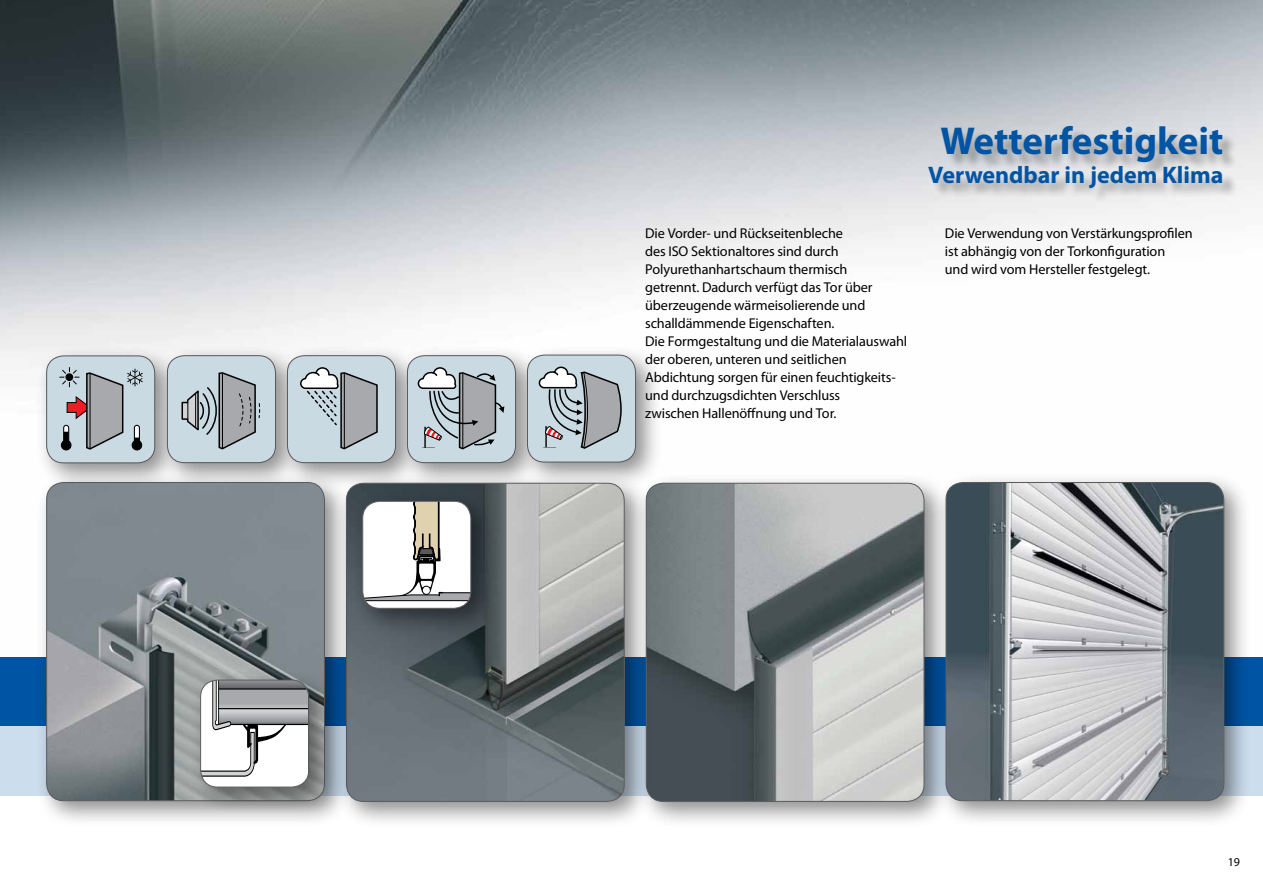
<style>
.page{position:relative;width:1263px;height:893px;background:#fff}
.page>*{position:absolute;margin:0;border:0;box-sizing:border-box;transform-origin:0 0}
.t1{font:700 39px "Myriad Pro";color:#0054a4}
.t2{font:700 24px "Myriad Pro";color:#0054a4}
.t3{font:14.25px/18px "Myriad Pro";letter-spacing:-.005em;color:#000}
.t4{font:12px "Myriad Pro";color:#000}
</style>
<div class="page">
<img style="left:0;top:0;width:1263px;height:367px">
<div style="left:0;top:657px;width:1263px;height:70px;background:#0054a4"></div>
<div style="left:0;top:727px;width:1263px;height:69px;background:#ccdded"></div>
<div style="left:635px;top:472px;width:316px;height:356px;background:#000;opacity:.45"></div>
<img style="left:651px;top:483px;width:273px;height:318px">
<div style="left:35px;top:344px;width:146px;height:146px;background:#000;opacity:.45"></div>
<svg style="left:47px;top:356px;width:108px;height:107px;background:#b3bbc2"></svg>
<div style="left:46px;top:356px;width:109px;height:107px;border:1px solid #58595b;border-radius:17px"></div>
<div style="left:156px;top:344px;width:146px;height:145px;background:#000;opacity:.45"></div>
<svg style="left:167px;top:356px;width:108px;height:107px;background:#b4c0c7"></svg>
<div style="left:167px;top:355px;width:109px;height:108px;border:1px solid #58595b;border-radius:17px"></div>
<div style="left:276px;top:344px;width:146px;height:145px;background:#000;opacity:.45"></div>
<svg style="left:287px;top:356px;width:108px;height:107px;background:#b8c5cb"></svg>
<div style="left:287px;top:355px;width:109px;height:108px;border:1px solid #58595b;border-radius:17px"></div>
<div style="left:396px;top:344px;width:146px;height:145px;background:#000;opacity:.45"></div>
<svg style="left:407px;top:356px;width:108px;height:107px;background:#b3bec4"></svg>
<div style="left:407px;top:355px;width:109px;height:108px;border:1px solid #58595b;border-radius:17px"></div>
<div style="left:516px;top:343px;width:146px;height:146px;background:#000;opacity:.45"></div>
<svg style="left:527px;top:355px;width:108px;height:107px;background:#b4bfc6"></svg>
<div style="left:527px;top:355px;width:109px;height:107px;border:1px solid #58595b;border-radius:17px"></div>
<div style="left:929px;top:127px;width:308px;height:76px;background:#000;opacity:.3"></div>
<div style="left:934px;top:471px;width:316px;height:356px;background:#000;opacity:.45"></div>
<img style="left:946px;top:482px;width:278px;height:319px">
<div style="left:946px;top:482px;width:278px;height:319px;border:1px solid #58595b;border-radius:17px"></div>
<div style="left:335px;top:472px;width:316px;height:356px;background:#000;opacity:.45"></div>
<img style="left:351px;top:483px;width:273px;height:318px">
<div style="left:35px;top:471px;width:316px;height:356px;background:#000;opacity:.45"></div>
<img style="left:47px;top:482px;width:277px;height:319px">
<div style="left:189px;top:668px;width:146px;height:146px;background:#000;opacity:.45"></div>
<svg style="left:201px;top:680px;width:108px;height:107px;background:#c7c8c9"></svg>
<div style="left:200px;top:680px;width:109px;height:107px;border:1px solid #58595b;border-radius:17px"></div>
<div style="left:351px;top:490px;width:146px;height:145px;background:#000;opacity:.45"></div>
<svg style="left:363px;top:501px;width:108px;height:107px"></svg>
<svg style="left:363px;top:501px;width:108px;height:100px"></svg>
<div style="left:362px;top:501px;width:109px;height:108px;border:1px solid #58595b;border-radius:17px"></div>
<h1 class="t1" style="left:940px;top:116px;width:284px">Wetterfestigkeit</h1>
<h2 class="t2" style="left:928px;top:159px;width:297px">Verwendbar in jedem Klima</h2>
<p class="t3" style="left:645px;top:224px;width:264px">Die Vorder- und Rückseitenbleche<br>des ISO Sektionaltores sind durch Polyurethanhartschaum thermisch<br>getrennt. Dadurch verfügt das Tor über überzeugende wärmeisolierende und schalldämmende Eigenschaften.<br>Die Formgestaltung und die Materialauswahl der oberen, unteren und seitlichen Abdichtung sorgen für einen feuchtigkeits&shy;und durchzugsdichten Verschluss<br>zwischen Hallenöffnung und Tor.</p>
<p class="t3" style="left:945px;top:224px;width:249px">Die Verwendung von Verstärkungsprofilen ist abhängig von der Torkonfiguration<br>und wird vom Hersteller festgelegt.</p>
<p class="t4" style="left:1228px;top:855px;width:14px">19</p>
</div>
